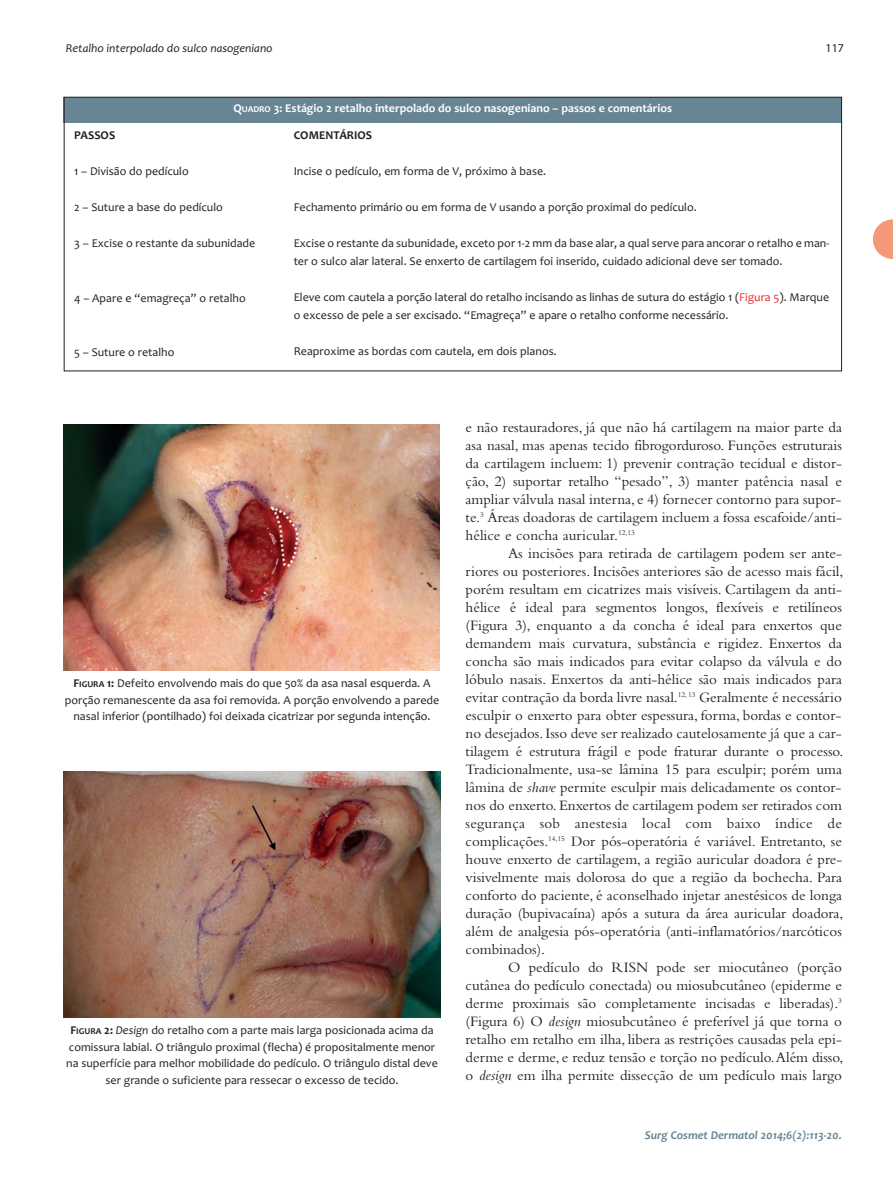
<style>
.page{position:relative;width:893px;height:1191px;background:#fff}
.page>*{position:absolute;margin:0;border:0;box-sizing:border-box;transform-origin:0 0}
.t1{font:15px/18px "Bembo";color:#231f20;text-align:justify}
.t2{font:12px/16.5px "Candara";color:#231f20}
.t3{font:700 12px "Candara";color:#fff}
.t4{font:italic 12px "Candara";color:#231f20}
.t5{font:italic 700 12px "Candara";color:#688593}
.t6{font:700 12px "Candara";color:#231f20}
.t7{font:12px "Myriad";color:#231f20}
.s1{font-size:9px}
.s2{color:#e82b25}
.s3{font-weight:700}
.s4{font-weight:700;font-size:9px}
.s5{font-style:italic}
</style>
<div class="page">
<div style="left:64px;top:97px;width:778px;height:25px;background:#688593"></div>
<img style="left:64px;top:771px;width:376px;height:246px">
<img style="left:64px;top:425px;width:376px;height:245px">
<svg style="left:873px;top:219px;width:20px;height:40px"></svg>
<p class="t4" style="left:66px;top:44px;width:208px">Retalho interpolado do sulco nasogeniano</p>
<p class="t7" style="left:826px;top:43px;width:20px">117</p>
<p class="t3" style="left:234px;top:104px;width:440px">Q<span class="s1">UADRO</span> 3: Estágio 2 retalho interpolado do sulco nasogeniano – passos e comentários</p>
<p class="t6" style="left:294px;top:130px;width:80px">COMENTÁRIOS</p>
<p class="t2" style="left:294px;top:164px;width:254px">Incise o pedículo, em forma de V, próximo à base.</p>
<p class="t2" style="left:294px;top:200px;width:405px">Fechamento primário ou em forma de V usando a porção proximal do pedículo.</p>
<p class="t2" style="left:294px;top:235px;width:537px;line-height:18px">Excise o restante da subunidade, exceto por 1-2 mm da base alar, a qual serve para ancorar o retalho e man&shy;ter o sulco alar lateral. Se enxerto de cartilagem foi inserido, cuidado adicional deve ser tomado.</p>
<p class="t2" style="left:294px;top:289px;width:537px;line-height:18px">Eleve com cautela a porção lateral do retalho incisando as linhas de sutura do estágio 1 (<span class="s2">Figura 5</span>). Marque o excesso de pele a ser excisado. “Emagreça” e apare o retalho conforme necessário.</p>
<p class="t2" style="left:294px;top:344px;width:265px">Reaproxime as bordas com cautela, em dois planos.</p>
<p class="t6" style="left:74px;top:131px;width:43px">PASSOS</p>
<p class="t2" style="left:74px;top:165px;width:116px">1 – Divisão do pedículo</p>
<p class="t2" style="left:74px;top:201px;width:150px">2 – Suture a base do pedículo</p>
<p class="t2" style="left:74px;top:237px;width:183px">3 – Excise o restante da subunidade</p>
<p class="t2" style="left:74px;top:291px;width:173px">4 – Apare e “emagreça” o retalho</p>
<p class="t2" style="left:74px;top:345px;width:102px">5 – Suture o retalho</p>
<p class="t2" style="left:65px;top:676px;width:376px;text-align:center"><span class="s3">F</span><span class="s4">IGURA</span> <span class="s3">1:</span> Defeito envolvendo mais do que 50% da asa nasal esquerda. A porção remanescente da asa foi removida. A porção envolvendo a parede nasal inferior (pontilhado) foi deixada cicatrizar por segunda intenção.</p>
<p class="t2" style="left:66px;top:1023px;width:373px;text-align:center"><span class="s3">F</span><span class="s4">IGURA</span> <span class="s3">2:</span> <span class="s5">Design</span> do retalho com a parte mais larga posicionada acima da comissura labial. O triângulo proximal (flecha) é propositalmente menor na superfície para melhor mobilidade do pedículo. O triângulo distal deve ser grande o suficiente para ressecar o excesso de tecido.</p>
<p class="t1" style="left:466px;top:420px;width:378px">e não restauradores, já que não há cartilagem na maior parte da asa nasal, mas apenas tecido fibrogorduroso. Funções estruturais da cartilagem incluem: 1) prevenir contração tecidual e distor&shy;ção, 2) suportar retalho “pesado”, 3) manter patência nasal e ampliar válvula nasal interna, e 4) fornecer contorno para supor&shy;te.<sup>3</sup> Áreas doadoras de cartilagem incluem a fossa escafoide/anti&shy;hélice e concha auricular.<sup>12,13</sup></p>
<p class="t1" style="left:466px;top:546px;width:379px;text-align:left;text-indent:43px">As incisões para retirada de cartilagem podem ser ante&shy;riores ou posteriores. Incisões anteriores são de acesso mais fácil, porém resultam em cicatrizes mais visíveis. Cartilagem da anti&shy;hélice é ideal para segmentos longos, flexíveis e retilíneos (Figura 3), enquanto a da concha é ideal para enxertos que demandem mais curvatura, substância e rigidez. Enxertos da concha são mais indicados para evitar colapso da válvula e do lóbulo nasais. Enxertos da anti-hélice são mais indicados para evitar contração da borda livre nasal.<sup>12,</sup> <sup>13</sup> Geralmente é necessário esculpir o enxerto para obter espessura, forma, bordas e contor&shy;no desejados. Isso deve ser realizado cautelosamente já que a car&shy;tilagem é estrutura frágil e pode fraturar durante o processo.<br>Tradicionalmente, usa-se lâmina 15 para esculpir; porém uma lâmina de <span class="s5">shave</span> permite esculpir mais delicadamente os contor&shy;nos do enxerto. Enxertos de cartilagem podem ser retirados com segurança sob anestesia local com baixo índice de complicações.<sup>14,15</sup> Dor pós-operatória é variável. Entretanto, se houve enxerto de cartilagem, a região auricular doadora é pre&shy;visivelmente mais dolorosa do que a região da bochecha. Para conforto do paciente, é aconselhado injetar anestésicos de longa duração (bupivacaína) após a sutura da área auricular doadora, além de analgesia pós-operatória (anti-inflamatórios/narcóticos combinados).</p>
<p class="t1" style="left:466px;top:960px;width:379px;text-indent:43px">O pedículo do RISN pode ser miocutâneo (porção cutânea do pedículo conectada) ou miosubcutâneo (epiderme e derme proximais são completamente incisadas e liberadas).<sup>3 </sup>(Figura 6) O <span class="s5">design</span> miosubcutâneo é preferível já que torna o retalho em retalho em ilha, libera as restrições causadas pela epi&shy;derme e derme, e reduz tensão e torção no pedículo. Além disso, o <span class="s5">design</span> em ilha permite dissecção de um pedículo mais largo</p>
<p class="t5" style="left:645px;top:1128px;width:199px">Surg Cosmet Dermatol 2014;6(2):113-20.</p>
</div>
